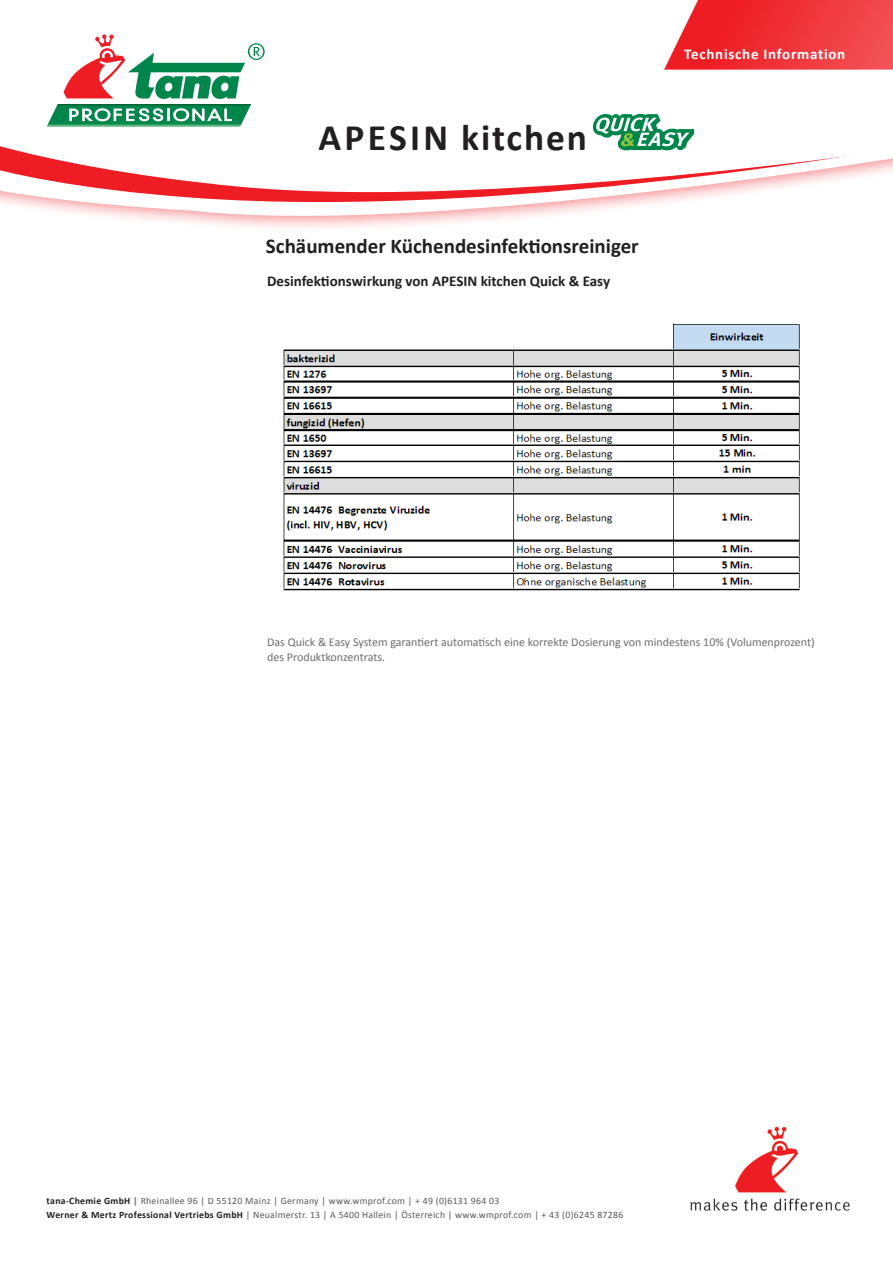
<style>
.page{position:relative;width:893px;height:1263px;background:#fff}
.page>*{position:absolute;margin:0;border:0;box-sizing:border-box;transform-origin:0 0}
.t1{font:700 37.5px "Calibri";letter-spacing:.05em;color:#231f20}
.t2{font:700 21px "Calibri";color:#231f20}
.t3{font:700 15px "Calibri";color:#231f20}
.t4{font:700 15px "Calibri";letter-spacing:.05em;color:#fff}
.t5{font:12px "Calibri";color:#6c6d70}
.t6{font:9.75px "Calibri";letter-spacing:.03em;color:#57585a}
.s1{font-weight:700;color:#231f20}
.s2{font-weight:700;color:#6c6d70}
</style>
<div class="page">
<svg style="left:192px;top:222px;width:258px;height:6px;fill:#fdf0f1"></svg>
<svg style="left:73px;top:212px;width:497px;height:10px"></svg>
<svg style="left:0;top:113px;width:893px;height:99px"></svg>
<img style="left:690px;top:1126px;width:160px;height:85px">
<svg style="left:664px;top:0;width:229px;height:70px;background:#f04247"></svg>
<svg style="left:46px;top:34px;width:219px;height:93px"></svg>
<svg style="left:593px;top:114px;width:101px;height:36px"></svg>
<img style="left:283px;top:323px;width:517px;height:268px">
<p class="t1" style="left:319px;top:114px;width:270px">APESIN kitchen</p>
<p class="t2" style="left:266px;top:233px;width:374px">Schäumender Küchendesinfektionsreiniger</p>
<p class="t3" style="left:267px;top:272px;width:344px">Desinfektionswirkung von APESIN kitchen Quick &amp; Easy</p>
<p class="t4" style="left:684px;top:44px;width:163px">Technische Information</p>
<p class="t5" style="left:267px;top:635px;width:549px">Das Quick &amp; Easy System garantiert automatisch eine korrekte Dosierung von mindestens 10% (Volumenprozent)</p>
<p class="t5" style="left:267px;top:650px;width:119px">des Produktkonzentrats.</p>
<p class="t6" style="left:47px;top:1195px;width:454px"><span class="s1">tana-Chemie GmbH</span> <span class="s2">|</span> Rheinallee 96 | D 55120 Mainz | Germany | www.wmprof.com | + 49 (0)6131 964 03</p>
<p class="t6" style="left:47px;top:1208px;width:578px"><span class="s1">Werner &amp; Mertz Professional Vertriebs GmbH</span> | Neualmerstr. 13 | A 5400 Hallein | Österreich | www.wmprof.com | + 43 (0)6245 87286</p>
</div>
